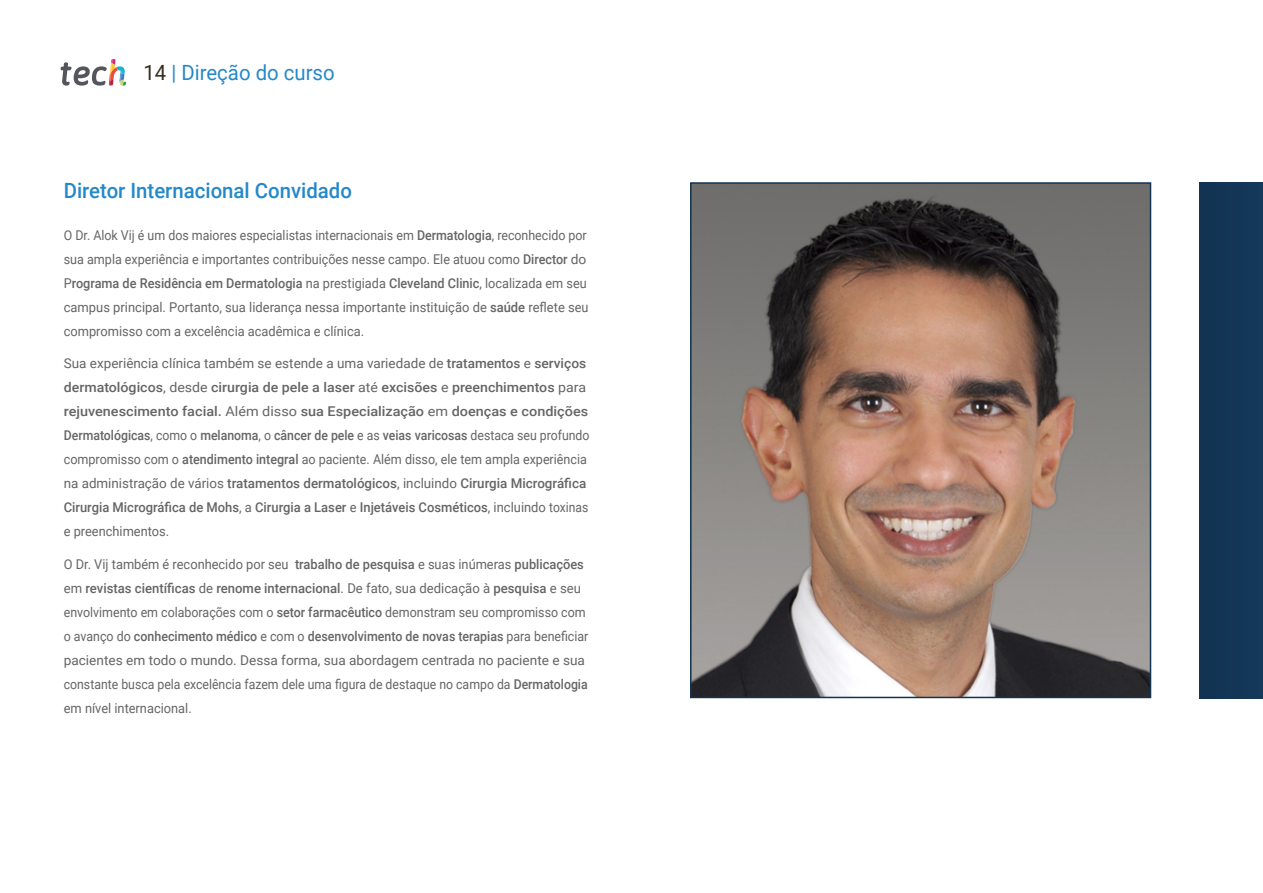
<style>
.page{position:relative;width:1263px;height:893px;background:#fff}
.page>*{position:absolute;margin:0;border:0;box-sizing:border-box;transform-origin:0 0}
.t1{font:500 21px "Roboto";color:#2488c9}
.t2{font:21px "Roboto";color:#2488c9}
.t3{font:500 13.5px/24px "Roboto";color:#656565}
.t4{font:13.5px/24px "Roboto";color:#656565;scale:.95 1}
.t5{font:13.5px/24px "Roboto";color:#656565;scale:.92 1}
.s1{color:#312e20}
.s2{font-weight:500}
.s3{font-weight:400}
</style>
<div class="page">
<div style="left:1199px;top:182px;width:64px;height:516px;background:#133556"></div>
<img style="left:693px;top:185px;width:455px;height:510px">
<div style="left:690px;top:182px;width:461px;height:516px;border:2px solid #123352"></div>
<svg style="left:61px;top:59px;width:65px;height:27px"></svg>
<h1 class="t2" style="left:144px;top:57px;width:193px"><span class="s1">14</span> | Direção do curso</h1>
<h1 class="t1" style="left:64px;top:176px;width:290px">Diretor Internacional Convidado</h1>
<p class="t5" style="left:64px;top:222px;width:572px">O Dr. Alok Vij é um dos maiores especialistas internacionais em <span class="s2">Dermatologia</span>, reconhecido por sua ampla experiência e importantes contribuições nesse campo. Ele atuou como <span class="s2">Director</span> do P<span class="s2">rograma de Residência em Dermatologia</span> na prestigiada <span class="s2">Cleveland Clinic</span>, localizada em seu campus principal. Portanto, sua liderança nessa importante instituição de <span class="s2">saúde</span> reflete seu compromisso com a excelência acadêmica e clínica.</p>
<p class="t3" style="left:64px;top:351px;width:527px"><span class="s3">Sua experiência clínica também se estende a uma variedade de</span> tratamentos <span class="s3">e</span> serviços dermatológicos<span class="s3">, desde</span> cirurgia de pele a laser <span class="s3">até</span> excisões <span class="s3">e</span> preenchimentos <span class="s3">para </span>rejuvenescimento facial. <span class="s3">Além disso</span> sua Especialização <span class="s3">em</span> doenças e condições Dermatológicas<span class="s3">, como o</span> melanoma<span class="s3">, o</span> câncer de pele <span class="s3">e as</span> veias varicosas <span class="s3">destaca seu profundo compromisso com o</span> atendimento integral <span class="s3">ao paciente. Além disso, ele tem ampla experiência na administração de vários</span> tratamentos dermatológicos<span class="s3">, incluindo</span> Cirurgia Micrográfica Cirurgia Micrográfica de Mohs<span class="s3">, a</span> Cirurgia a Laser <span class="s3">e</span> Injetáveis Cosméticos<span class="s3">, incluindo toxinas e preenchimentos.</span></p>
<p class="t4" style="left:64px;top:551px;width:554px">O Dr. Vij também é reconhecido por seu <span class="s2">trabalho de pesquisa</span> e suas inúmeras <span class="s2">publicações </span>em <span class="s2">revistas científicas</span> de <span class="s2">renome internacional</span>. De fato, sua dedicação à <span class="s2">pesquisa</span> e seu envolvimento em colaborações com o <span class="s2">setor farmacêutico</span> demonstram seu compromisso com o avanço do <span class="s2">conhecimento médico</span> e com o <span class="s2">desenvolvimento de novas terapias</span> para beneficiar pacientes em todo o mundo. Dessa forma, sua abordagem centrada no paciente e sua constante busca pela excelência fazem dele uma figura de destaque no campo da <span class="s2">Dermatologia </span>em nível internacional.</p>
</div>
